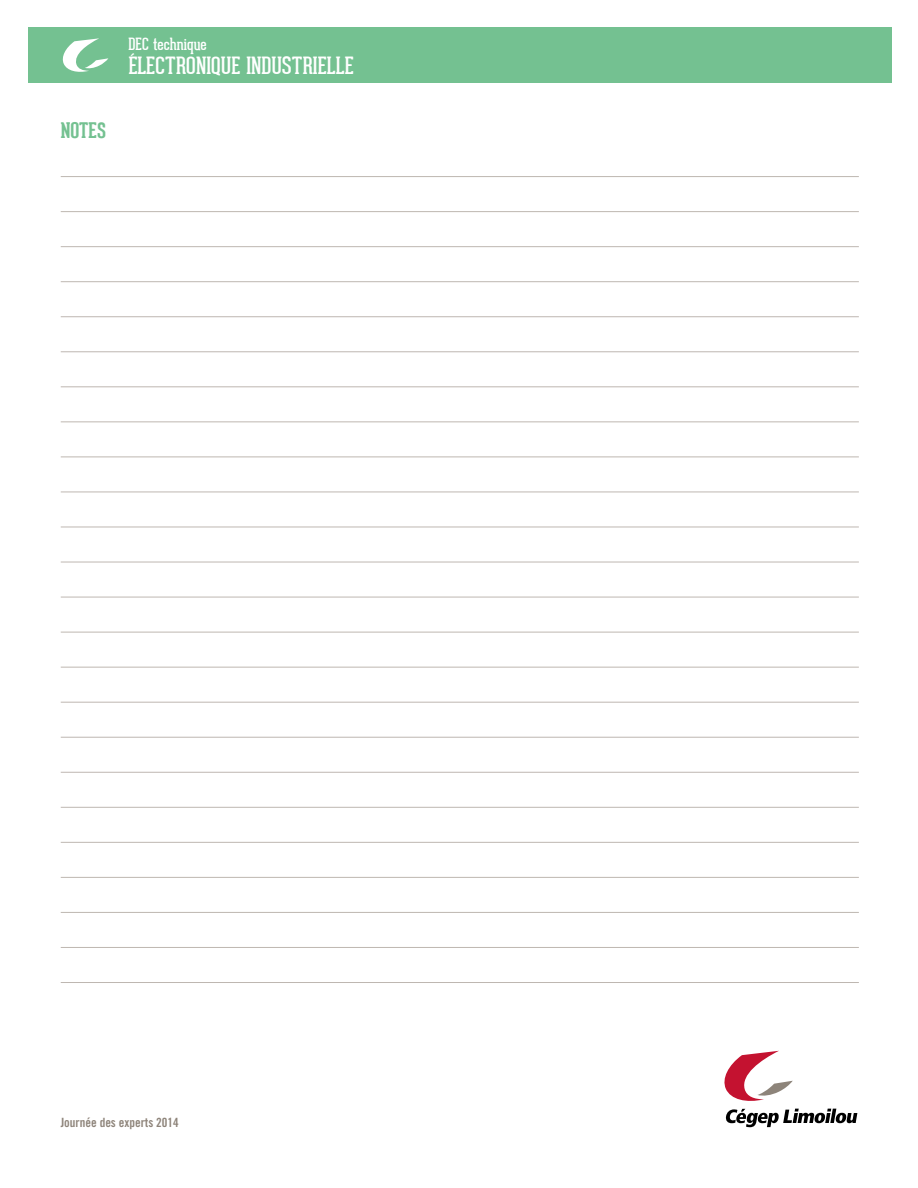
<style>
.page{position:relative;width:918px;height:1188px;background:#fff}
.page>*{position:absolute;margin:0;border:0;box-sizing:border-box;transform-origin:0 0}
.t1{font:23.25px "Geared Slab";color:#fff}
.t2{font:700 21px "Geared Slab";color:#74c191}
.t3{font:16.5px "Geared Slab";color:#fff}
.t4{font:12.75px "Trade Gothic LT Std Bd Cn 20";color:#8e847a}
</style>
<div class="page">
<div style="left:28px;top:27px;width:864px;height:55px;background:#74c191"></div>
<svg style="left:62px;top:38px;width:46px;height:34px"></svg>
<svg style="left:724px;top:1051px;width:69px;height:50px"></svg>
<svg style="left:725px;top:1109px;width:132px;height:18px"></svg>
<hr style="left:61px;top:176px;width:798px;height:1px;background:#beb7b1">
<hr style="left:61px;top:597px;width:798px;height:1px;background:#beb7b1">
<hr style="left:61px;top:211px;width:798px;height:1px;background:#beb7b1">
<hr style="left:61px;top:632px;width:798px;height:1px;background:#beb7b1">
<hr style="left:61px;top:246px;width:798px;height:1px;background:#beb7b1">
<hr style="left:61px;top:667px;width:798px;height:1px;background:#beb7b1">
<hr style="left:61px;top:281px;width:798px;height:1px;background:#beb7b1">
<hr style="left:61px;top:702px;width:798px;height:1px;background:#beb7b1">
<hr style="left:61px;top:316px;width:798px;height:1px;background:#beb7b1">
<hr style="left:61px;top:737px;width:798px;height:1px;background:#beb7b1">
<hr style="left:61px;top:351px;width:798px;height:1px;background:#beb7b1">
<hr style="left:61px;top:772px;width:798px;height:1px;background:#beb7b1">
<hr style="left:61px;top:386px;width:798px;height:1px;background:#beb7b1">
<hr style="left:61px;top:807px;width:798px;height:1px;background:#beb7b1">
<hr style="left:61px;top:421px;width:798px;height:1px;background:#beb7b1">
<hr style="left:61px;top:842px;width:798px;height:1px;background:#beb7b1">
<hr style="left:61px;top:457px;width:798px;height:1px;background:#beb7b1">
<hr style="left:61px;top:877px;width:798px;height:1px;background:#beb7b1">
<hr style="left:61px;top:492px;width:798px;height:1px;background:#beb7b1">
<hr style="left:61px;top:912px;width:798px;height:1px;background:#beb7b1">
<hr style="left:61px;top:527px;width:798px;height:1px;background:#beb7b1">
<hr style="left:61px;top:947px;width:798px;height:1px;background:#beb7b1">
<hr style="left:61px;top:562px;width:798px;height:1px;background:#beb7b1">
<hr style="left:61px;top:982px;width:798px;height:1px;background:#beb7b1">
<p class="t2" style="left:61px;top:118px;width:47px">NOTES</p>
<p class="t3" style="left:128px;top:34px;width:80px">DEC technique</p>
<p class="t1" style="left:128px;top:52px;width:227px">ÉLECTRONIQUE INDUSTRIELLE</p>
<p class="t4" style="left:61px;top:1115px;width:120px">Journée des experts 2014</p>
</div>
